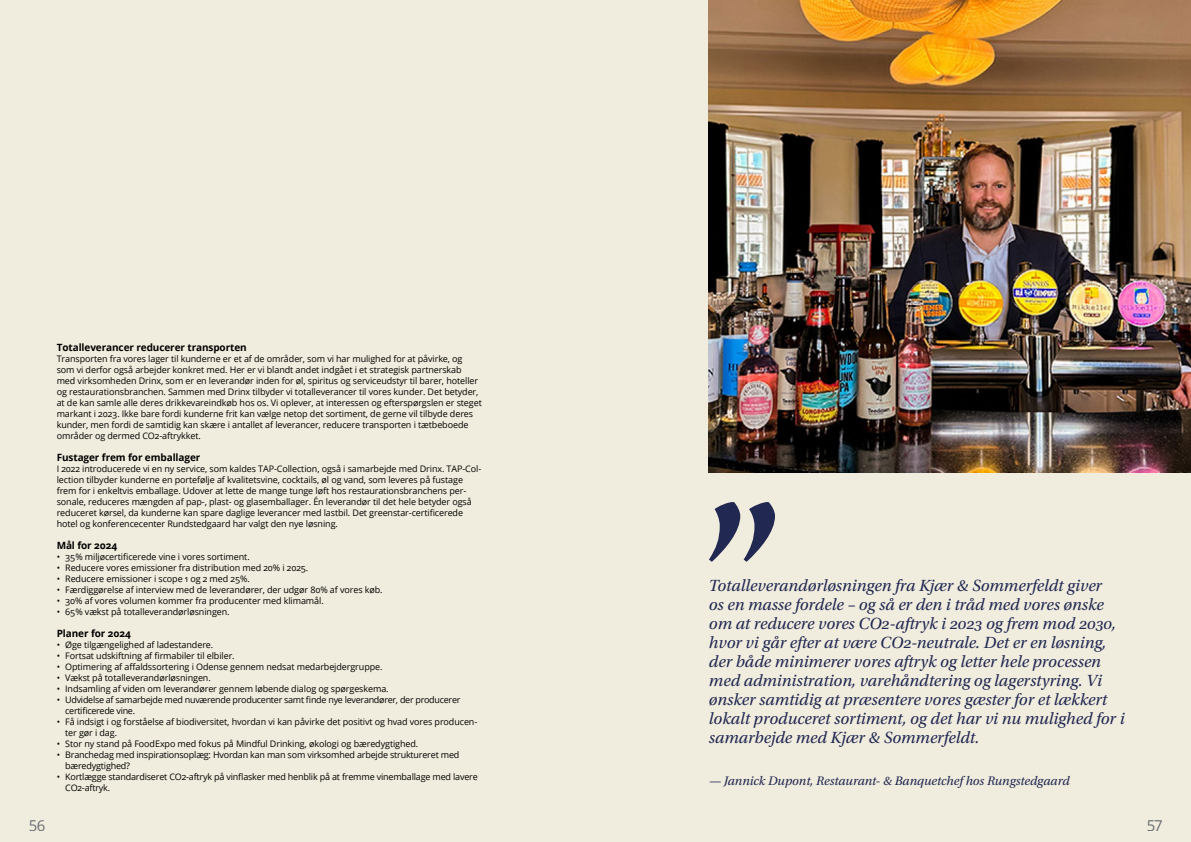
<style>
.page{position:relative;width:1191px;height:842px;background:#f1edde}
.page>*{position:absolute;margin:0;border:0;box-sizing:border-box;transform-origin:0 0}
.t1{font:italic 17px/19px "Utopia Std";color:#212852}
.t2{font:15px "Open Sans";color:#2c3847}
.t3{font:italic 13px "Utopia Std";color:#212852}
.t4{font:700 10px "Open Sans";letter-spacing:-.01em;color:#000}
.t5{font:9px/11px "Open Sans";letter-spacing:-.01em;color:#000}
.t6{font:9px/11px "Open Sans";letter-spacing:-.03em;color:#000}
</style>
<div class="page">
<img style="left:709px;top:0;width:482px;height:472px">
<svg style="left:709px;top:502px;width:66px;height:60px"></svg>
<p class="t4" style="left:57px;top:340px;width:192px">Totalleverancer reducerer transporten</p>
<p class="t5" style="left:57px;top:353px;width:427px">Transporten fra vores lager til kunderne er et af de områder, som vi har mulighed for at påvirke, og som vi derfor også arbejder konkret med. Her er vi blandt andet indgået i et strategisk partnerskab med virksomheden Drinx, som er en leverandør inden for øl, spiritus og serviceudstyr til barer, hoteller og restaurationsbranchen. Sammen med Drinx tilbyder vi totalleverancer til vores kunder. Det betyder, at de kan samle alle deres drikkevareindkøb hos os. Vi oplever, at interessen og efterspørgslen er steget markant i 2023. Ikke bare fordi kunderne frit kan vælge netop det sortiment, de gerne vil tilbyde deres kunder, men fordi de samtidig kan skære i antallet af leverancer, reducere transporten i tætbeboede områder og dermed CO2-aftrykket.</p>
<p class="t4" style="left:57px;top:450px;width:145px">Fustager frem for emballager</p>
<p class="t5" style="left:57px;top:463px;width:426px">I 2022 introducerede vi en ny service, som kaldes TAP-Collection, også i samarbejde med Drinx. TAP-Col&shy;lection tilbyder kunderne en portefølje af kvalitetsvine, cocktails, øl og vand, som leveres på fustage frem for i enkeltvis emballage. Udover at lette de mange tunge løft hos restaurationsbranchens per&shy;sonale, reduceres mængden af pap-, plast- og glasemballager. Én leverandør til det hele betyder også reduceret kørsel, da kunderne kan spare daglige leverancer med lastbil. Det greenstar-certificerede hotel og konferencecenter Rundstedgaard har valgt den nye løsning.</p>
<p class="t4" style="left:57px;top:538px;width:62px">Mål for 2024</p>
<p class="t5" style="left:57px;top:551px;width:194px">• 35% miljøcertificerede vine i vores sortiment.</p>
<p class="t5" style="left:57px;top:562px;width:253px">• Reducere vores emissioner fra distribution med 20% i 2025.</p>
<p class="t5" style="left:57px;top:573px;width:195px">• Reducere emissioner i scope 1 og 2 med 25%.</p>
<p class="t5" style="left:57px;top:584px;width:327px">• Færdiggørelse af interview med de leverandører, der udgør 80% af vores køb.</p>
<p class="t5" style="left:57px;top:595px;width:268px">• 30% af vores volumen kommer fra producenter med klimamål.</p>
<p class="t5" style="left:57px;top:606px;width:174px">• 65% vækst på totalleverandørløsningen.</p>
<p class="t4" style="left:57px;top:626px;width:76px">Planer for 2024</p>
<p class="t5" style="left:57px;top:639px;width:158px">• Øge tilgængelighed af ladestandere.</p>
<p class="t5" style="left:57px;top:650px;width:179px">• Fortsat udskiftning af firmabiler til elbiler.</p>
<p class="t5" style="left:57px;top:661px;width:327px">• Optimering af affaldssortering i Odense gennem nedsat medarbejdergruppe.</p>
<p class="t5" style="left:57px;top:672px;width:156px">• Vækst på totalleverandørløsningen.</p>
<p class="t5" style="left:57px;top:683px;width:333px">• Indsamling af viden om leverandører gennem løbende dialog og spørgeskema.</p>
<p class="t6" style="left:65px;top:694px;width:397px;text-indent:-9px">• Udvidelse af samarbejde med nuværende producenter samt finde nye leverandører, der producerer certificerede vine.</p>
<p class="t5" style="left:65px;top:716px;width:413px;text-indent:-9px">• Få indsigt i og forståelse af biodiversitet, hvordan vi kan påvirke det positivt og hvad vores producen&shy;ter gør i dag.</p>
<p class="t5" style="left:57px;top:738px;width:363px">• Stor ny stand på FoodExpo med fokus på Mindful Drinking, økologi og bæredygtighed.</p>
<p class="t5" style="left:65px;top:749px;width:396px;text-indent:-9px">• Branchedag med inspirationsoplæg: Hvordan kan man som virksomhed arbejde struktureret med bæredygtighed?</p>
<p class="t5" style="left:65px;top:771px;width:414px;text-indent:-9px">• Kortlægge standardiseret CO2-aftryk på vinflasker med henblik på at fremme vinemballage med lavere<br>CO2-aftryk.</p>
<p class="t1" style="left:709px;top:576px;width:417px">Totalleverandørløsningen fra Kjær &amp; Sommerfeldt giver<br>os en masse fordele – og så er den i tråd med vores ønske om at reducere vores CO2-aftryk i 2023 og frem mod 2030, hvor vi går efter at være CO2-neutrale. Det er en løsning, der både minimerer vores aftryk og letter hele processen med administration, varehåndtering og lagerstyring. Vi ønsker samtidig at præsentere vores gæster for et lækkert lokalt produceret sortiment, og det har vi nu mulighed for i samarbejde med Kjær &amp; Sommerfeldt.</p>
<h3 class="t3" style="left:709px;top:774px;width:362px">— Jannick Dupont, Restaurant- &amp; Banquetchef hos Rungstedgaard</h3>
<h2 class="t2" style="left:28px;top:815px;width:18px">56</h2>
<h2 class="t2" style="left:1146px;top:815px;width:18px">57</h2>
</div>
